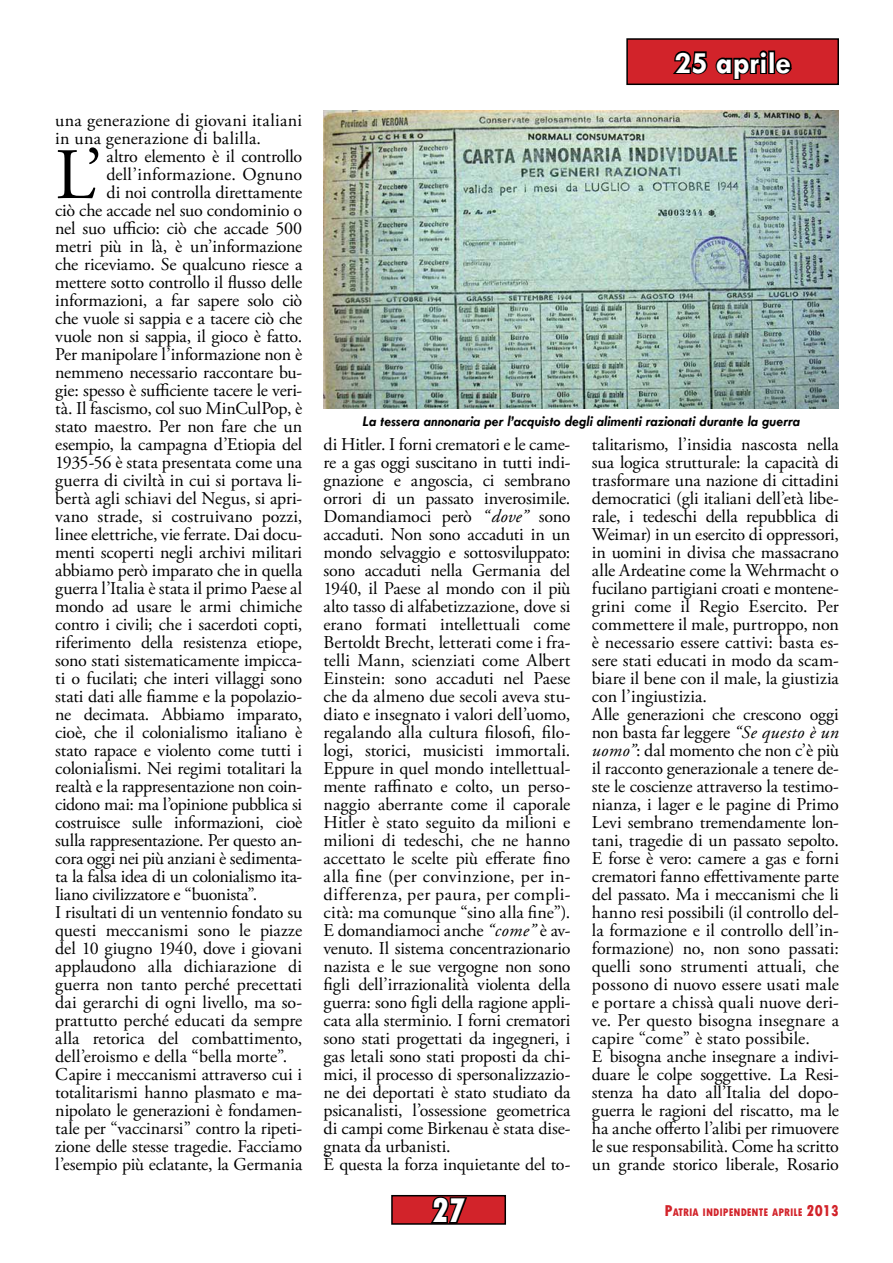
<style>
.page{position:relative;width:893px;height:1263px;background:#fff}
.page>*{position:absolute;margin:0;border:0;box-sizing:border-box;transform-origin:0 0}
.t1{font:72.3px "Adobe Garamond Pro";color:#000}
.t2{font:800 condensed 36px "Tw Cen";color:#fff}
.t3{font:700 31.5px "Tw Cen";color:#fff}
.t4{font:18px/18px "Adobe Garamond Pro";letter-spacing:-.01em;color:#000}
.t5{font:18px/18px "Adobe Garamond Pro";letter-spacing:.01em;color:#000}
.t6{font:18px "Adobe Garamond Pro";letter-spacing:-.03em;color:#000}
.t7{font:italic 700 15px "Tw Cen";color:#000}
.t8{font:800 condensed 11.55px "Tw Cen";color:#d2232a}
.s1{font-style:italic}
.s2{font-size:16.5px}
</style>
<div class="page">
<div style="left:392px;top:1196px;width:113px;height:28px;background:#d2232a"></div>
<svg style="left:428px;top:1194px;width:41px;height:28px"></svg>
<div style="left:391px;top:1195px;width:115px;height:30px;border:2px solid #000"></div>
<div style="left:627px;top:39px;width:211px;height:45px;background:#d2232a"></div>
<svg style="left:673px;top:50px;width:119px;height:30px"></svg>
<div style="left:626px;top:38px;width:213px;height:47px;border:2px solid #000"></div>
<img style="left:324px;top:111px;width:515px;height:297px">
<p class="t5" style="left:55px;top:112px;width:248px">una generazione di giovani italiani in una generazione di balilla.</p>
<h1 class="t1" style="left:55px;top:132px;width:48px">L’</h1>
<p class="t4" style="left:107px;top:148px;width:197px">altro elemento è il controllo</p>
<p class="t5" style="left:107px;top:166px;width:197px">dell’informazione. Ognuno</p>
<p class="t4" style="left:107px;top:184px;width:197px">di noi controlla direttamente</p>
<p class="t4" style="left:55px;top:202px;width:248px">ciò che accade nel suo condominio o</p>
<p class="t4" style="left:55px;top:220px;width:248px">nel suo ufficio: ciò che accade 500</p>
<p class="t4" style="left:55px;top:238px;width:249px">metri più in là, è un’informazione</p>
<p class="t4" style="left:55px;top:256px;width:248px">che riceviamo. Se qualcuno riesce a</p>
<p class="t4" style="left:55px;top:274px;width:248px">mettere sotto controllo il flusso delle</p>
<p class="t4" style="left:55px;top:292px;width:249px">informazioni, a far sapere solo ciò</p>
<p class="t4" style="left:55px;top:310px;width:248px">che vuole si sappia e a tacere ciò che</p>
<p class="t4" style="left:55px;top:328px;width:248px">vuole non si sappia, il gioco è fatto.</p>
<p class="t4" style="left:55px;top:346px;width:248px">Per manipolare l’informazione non è</p>
<p class="t4" style="left:55px;top:364px;width:249px">nemmeno necessario raccontare bu-</p>
<p class="t4" style="left:55px;top:382px;width:249px">gie: spesso è sufficiente tacere le veri-</p>
<p class="t4" style="left:55px;top:400px;width:248px">tà. Il fascismo, col suo MinCulPop, è</p>
<p class="t4" style="left:55px;top:418px;width:248px">stato maestro. Per non fare che un</p>
<p class="t4" style="left:55px;top:436px;width:249px">esempio, la campagna d’Etiopia del</p>
<p class="t4" style="left:55px;top:454px;width:248px">1935-56 è stata presentata come una</p>
<p class="t4" style="left:55px;top:472px;width:249px">guerra di civiltà in cui si portava li-</p>
<p class="t4" style="left:55px;top:490px;width:249px">bertà agli schiavi del Negus, si apri-</p>
<p class="t4" style="left:55px;top:508px;width:248px">vano strade, si costruivano pozzi,</p>
<p class="t4" style="left:55px;top:526px;width:249px">linee elettriche, vie ferrate. Dai docu-</p>
<p class="t4" style="left:55px;top:544px;width:248px">menti scoperti negli archivi militari</p>
<p class="t4" style="left:55px;top:562px;width:248px">abbiamo però imparato che in quella</p>
<p class="t4" style="left:55px;top:580px;width:248px">guerra l’Italia è stata il primo Paese al</p>
<p class="t4" style="left:55px;top:598px;width:248px">mondo ad usare le armi chimiche</p>
<p class="t4" style="left:55px;top:616px;width:248px">contro i civili; che i sacerdoti copti,</p>
<p class="t4" style="left:55px;top:634px;width:249px">riferimento della resistenza etiope,</p>
<p class="t4" style="left:55px;top:652px;width:249px">sono stati sistematicamente impicca-</p>
<p class="t4" style="left:55px;top:670px;width:248px">ti o fucilati; che interi villaggi sono</p>
<p class="t4" style="left:55px;top:688px;width:249px">stati dati alle fiamme e la popolazio-</p>
<p class="t4" style="left:55px;top:706px;width:248px">ne decimata. Abbiamo imparato,</p>
<p class="t4" style="left:55px;top:724px;width:248px">cioè, che il colonialismo italiano è</p>
<p class="t4" style="left:55px;top:742px;width:248px">stato rapace e violento come tutti i</p>
<p class="t4" style="left:55px;top:760px;width:248px">colonialismi. Nei regimi totalitari la</p>
<p class="t4" style="left:55px;top:778px;width:249px">realtà e la rappresentazione non coin-</p>
<p class="t6" style="left:55px;top:793px;width:248px">cidono mai: ma l’opinione pubblica si</p>
<p class="t4" style="left:55px;top:814px;width:248px">costruisce sulle informazioni, cioè</p>
<p class="t4" style="left:55px;top:832px;width:249px">sulla rappresentazione. Per questo an-</p>
<p class="t4" style="left:55px;top:850px;width:249px">cora oggi nei più anziani è sedimenta-</p>
<p class="t4" style="left:55px;top:868px;width:249px">ta la falsa idea di un colonialismo ita-</p>
<p class="t4" style="left:55px;top:886px;width:204px">liano civilizzatore e “buonista”.</p>
<p class="t4" style="left:55px;top:904px;width:248px">I risultati di un ventennio fondato su</p>
<p class="t4" style="left:55px;top:922px;width:248px">questi meccanismi sono le piazze</p>
<p class="t4" style="left:55px;top:940px;width:248px">del 10 giugno 1940, dove i giovani</p>
<p class="t4" style="left:55px;top:958px;width:248px">applaudono alla dichiarazione di</p>
<p class="t4" style="left:55px;top:976px;width:248px">guerra non tanto perché precettati</p>
<p class="t4" style="left:55px;top:994px;width:249px">dai gerarchi di ogni livello, ma so-</p>
<p class="t4" style="left:55px;top:1012px;width:248px">prattutto perché educati da sempre</p>
<p class="t4" style="left:55px;top:1030px;width:248px">alla retorica del combattimento,</p>
<p class="t4" style="left:55px;top:1048px;width:234px">dell’eroismo e della “bella morte”.</p>
<p class="t4" style="left:55px;top:1066px;width:248px">Capire i meccanismi attraverso cui i</p>
<p class="t4" style="left:55px;top:1084px;width:249px">totalitarismi hanno plasmato e ma-</p>
<p class="t4" style="left:55px;top:1102px;width:249px">nipolato le generazioni è fondamen-</p>
<p class="t4" style="left:55px;top:1120px;width:249px">tale per “vaccinarsi” contro la ripeti-</p>
<p class="t4" style="left:55px;top:1138px;width:248px">zione delle stesse tragedie. Facciamo</p>
<p class="t4" style="left:55px;top:1156px;width:248px">l’esempio più eclatante, la Germania</p>
<h3 class="t3" style="left:674px;top:44px;width:118px">25 aprile</h3>
<p class="t7" style="left:363px;top:412px;width:439px">La tessera annonaria per l’acquisto degli alimenti razionati durante la guerra</p>
<p class="t4" style="left:324px;top:436px;width:248px">di Hitler. I forni crematori e le came&shy;re a gas oggi suscitano in tutti indi&shy;gnazione e angoscia, ci sembrano orrori di un passato inverosimile.<br>Domandiamoci però <span class="s1">“dove”</span> sono accaduti. Non sono accaduti in un mondo selvaggio e sottosviluppato: sono accaduti nella Germania del 1940, il Paese al mondo con il più alto tasso di alfabetizzazione, dove si erano formati intellettuali come Bertoldt Brecht, letterati come i fra&shy;telli Mann, scienziati come Albert Einstein: sono accaduti nel Paese che da almeno due secoli aveva stu&shy;diato e insegnato i valori dell’uomo, regalando alla cultura filosofi, filo&shy;logi, storici, musicisti immortali.<br>Eppure in quel mondo intellettual&shy;mente raffinato e colto, un perso&shy;naggio aberrante come il caporale Hitler è stato seguito da milioni e milioni di tedeschi, che ne hanno accettato le scelte più efferate fino alla fine (per convinzione, per in&shy;differenza, per paura, per compli&shy;cità: ma comunque “sino alla fine”).<br>E domandiamoci anche <span class="s1">“come”</span> è av&shy;venuto. Il sistema concentrazionario nazista e le sue vergogne non sono figli dell’irrazionalità violenta della guerra: sono figli della ragione appli&shy;cata alla sterminio. I forni crematori sono stati progettati da ingegneri, i gas letali sono stati proposti da chi&shy;mici, il processo di spersonalizzazio&shy;ne dei deportati è stato studiato da psicanalisti, l’ossessione geometrica di campi come Birkenau è stata dise&shy;gnata da urbanisti.<br>È questa la forza inquietante del to-</p>
<p class="t4" style="left:592px;top:436px;width:249px">talitarismo, l’insidia nascosta nella sua logica strutturale: la capacità di trasformare una nazione di cittadini democratici (gli italiani dell’età libe&shy;rale, i tedeschi della repubblica di Weimar) in un esercito di oppressori, in uomini in divisa che massacrano alle Ardeatine come la Wehrmacht o fucilano partigiani croati e montene&shy;grini come il Regio Esercito. Per commettere il male, purtroppo, non è necessario essere cattivi: basta es&shy;sere stati educati in modo da scam&shy;biare il bene con il male, la giustizia con l’ingiustizia.<br>Alle generazioni che crescono oggi non basta far leggere <span class="s1">“Se questo è un uomo”</span>: dal momento che non c’è più il racconto generazionale a tenere de&shy;ste le coscienze attraverso la testimo&shy;nianza, i lager e le pagine di Primo Levi sembrano tremendamente lon&shy;tani, tragedie di un passato sepolto.<br>E forse è vero: camere a gas e forni crematori fanno effettivamente parte del passato. Ma i meccanismi che li hanno resi possibili (il controllo del&shy;la formazione e il controllo dell’in&shy;formazione) no, non sono passati: quelli sono strumenti attuali, che possono di nuovo essere usati male e portare a chissà quali nuove deri&shy;ve. Per questo bisogna insegnare a capire “come” è stato possibile.<br>E bisogna anche insegnare a indivi&shy;duare le colpe soggettive. La Resi&shy;stenza ha dato all’Italia del dopo&shy;guerra le ragioni del riscatto, ma le ha anche offerto l’alibi per rimuovere le sue responsabilità. Come ha scritto un grande storico liberale, Rosario</p>
<h2 class="t2" style="left:432px;top:1189px;width:35px">27</h2>
<p class="t8" style="left:664px;top:1205px;width:176px"><span class="s2">P</span>ATRIA INDIPENDENTE APRILE <span class="s2">2013</span></p>
</div>
